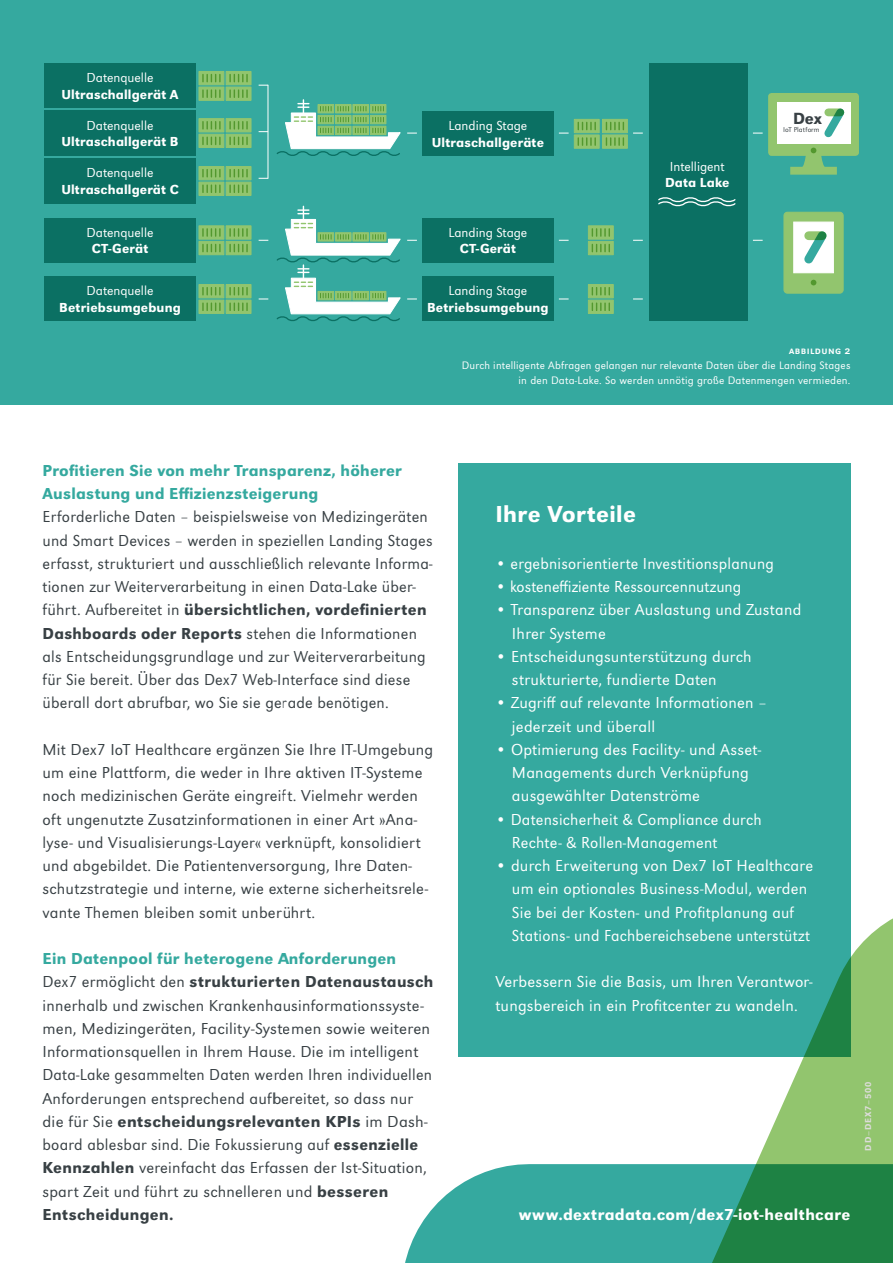
<style>
.page{position:relative;width:893px;height:1263px;background:#fff}
.page>*{position:absolute;margin:0;border:0;box-sizing:border-box;transform-origin:0 0}
.t1{font:500 24px "URW Grotesk";letter-spacing:.015em;color:#fff}
.t2{font:500 16.8px "URW Grotesk";color:#384044}
.t3{font:300 16.5px/23.2px "URW Grotesk";letter-spacing:.015em;color:#384044}
.t4{font:300 16.5px/23.2px "URW Grotesk";letter-spacing:.015em;color:#fff}
.t5{font:500 16.5px/23.2px "URW Grotesk";letter-spacing:.015em;color:#35a99f}
.t6{font:500 16.5px "URW Grotesk";letter-spacing:.025em;color:#fff}
.t7{font:500 13.65px "URW Grotesk";letter-spacing:.01em;color:#fff}
.t8{font:300 13.65px "URW Grotesk";color:#fff}
.t9{font:300 11.25px/15px "URW Grotesk";letter-spacing:.02em;color:#fff;text-align:right}
.t10{font:11.25px "URW Grotesk SC";letter-spacing:.04em;color:#fff}
.t11{font:500 9px "URW Grotesk";letter-spacing:.09em;color:#dcdcd9}
.t12{font:300 7.35px "URW Grotesk";color:#384044}
.s1{font-weight:500}
.s2{font-weight:500;color:#35a99f}
</style>
<div class="page">
<div style="left:0;top:0;width:893px;height:405px;background:#35a99f"></div>
<div style="left:44px;top:64px;width:152px;height:44px;background:#0b7063"></div>
<div style="left:44px;top:218px;width:152px;height:44px;background:#0b7063"></div>
<div style="left:44px;top:110px;width:152px;height:46px;background:#0b7063"></div>
<div style="left:44px;top:158px;width:152px;height:46px;background:#0b7063"></div>
<div style="left:44px;top:277px;width:152px;height:44px;background:#0b7063"></div>
<hr style="left:268px;top:85px;width:1px;height:94px;background:#fff">
<div style="left:784px;top:212px;width:59px;height:81px;background:#92c56e;border-radius:3px"></div>
<div style="left:783px;top:212px;width:61px;height:82px;border:1px solid #92c56e;border-radius:3px"></div>
<div style="left:793px;top:222px;width:41px;height:51px;background:#fff;border:1px solid #fff"></div>
<div style="left:422px;top:112px;width:131px;height:44px;background:#0b7063"></div>
<div style="left:422px;top:218px;width:131px;height:44px;background:#0b7063"></div>
<div style="left:422px;top:277px;width:131px;height:44px;background:#0b7063"></div>
<svg style="left:199px;top:87px;width:25px;height:14px"></svg>
<svg style="left:202px;top:90px;width:19px;height:7px"></svg>
<div style="left:199px;top:71px;width:25px;height:14px;background:#92c56e"></div>
<svg style="left:202px;top:74px;width:19px;height:8px"></svg>
<svg style="left:226px;top:87px;width:25px;height:14px"></svg>
<svg style="left:229px;top:90px;width:19px;height:7px"></svg>
<div style="left:226px;top:71px;width:25px;height:14px;background:#92c56e"></div>
<svg style="left:229px;top:74px;width:19px;height:8px"></svg>
<svg style="left:276px;top:206px;width:141px;height:115px"></svg>
<svg style="left:276px;top:100px;width:141px;height:56px"></svg>
<div style="left:588px;top:241px;width:26px;height:14px;background:#92c56e"></div>
<svg style="left:592px;top:244px;width:18px;height:8px"></svg>
<svg style="left:588px;top:225px;width:26px;height:14px"></svg>
<svg style="left:592px;top:229px;width:18px;height:7px"></svg>
<svg style="left:588px;top:300px;width:26px;height:14px"></svg>
<svg style="left:592px;top:303px;width:18px;height:7px"></svg>
<svg style="left:588px;top:284px;width:26px;height:14px"></svg>
<svg style="left:592px;top:288px;width:18px;height:7px"></svg>
<svg style="left:602px;top:135px;width:26px;height:14px"></svg>
<svg style="left:606px;top:138px;width:18px;height:7px"></svg>
<div style="left:602px;top:119px;width:26px;height:14px;background:#92c56e"></div>
<svg style="left:606px;top:122px;width:18px;height:8px"></svg>
<svg style="left:574px;top:135px;width:26px;height:14px"></svg>
<svg style="left:578px;top:138px;width:18px;height:7px"></svg>
<div style="left:574px;top:119px;width:26px;height:14px;background:#92c56e"></div>
<svg style="left:578px;top:122px;width:18px;height:8px"></svg>
<div style="left:649px;top:64px;width:99px;height:257px;background:#0b7063"></div>
<svg style="left:658px;top:197px;width:78px;height:10px"></svg>
<svg style="left:199px;top:182px;width:25px;height:14px"></svg>
<svg style="left:202px;top:185px;width:19px;height:7px"></svg>
<svg style="left:199px;top:166px;width:25px;height:14px"></svg>
<svg style="left:202px;top:170px;width:19px;height:7px"></svg>
<svg style="left:226px;top:182px;width:25px;height:14px"></svg>
<svg style="left:229px;top:185px;width:19px;height:7px"></svg>
<svg style="left:226px;top:166px;width:25px;height:14px"></svg>
<svg style="left:229px;top:170px;width:19px;height:7px"></svg>
<svg style="left:199px;top:134px;width:25px;height:14px"></svg>
<svg style="left:202px;top:137px;width:19px;height:7px"></svg>
<svg style="left:199px;top:118px;width:25px;height:14px"></svg>
<svg style="left:202px;top:122px;width:19px;height:7px"></svg>
<svg style="left:226px;top:134px;width:25px;height:14px"></svg>
<svg style="left:229px;top:137px;width:19px;height:7px"></svg>
<svg style="left:226px;top:118px;width:25px;height:14px"></svg>
<svg style="left:229px;top:122px;width:19px;height:7px"></svg>
<div style="left:199px;top:241px;width:25px;height:14px;background:#92c56e"></div>
<svg style="left:202px;top:244px;width:19px;height:8px"></svg>
<svg style="left:199px;top:225px;width:25px;height:14px"></svg>
<svg style="left:202px;top:229px;width:19px;height:7px"></svg>
<div style="left:226px;top:241px;width:25px;height:14px;background:#92c56e"></div>
<svg style="left:229px;top:244px;width:19px;height:8px"></svg>
<svg style="left:226px;top:225px;width:25px;height:14px"></svg>
<svg style="left:229px;top:229px;width:19px;height:7px"></svg>
<svg style="left:199px;top:300px;width:25px;height:14px"></svg>
<svg style="left:202px;top:303px;width:19px;height:7px"></svg>
<svg style="left:199px;top:284px;width:25px;height:14px"></svg>
<svg style="left:202px;top:288px;width:19px;height:7px"></svg>
<svg style="left:226px;top:300px;width:25px;height:14px"></svg>
<svg style="left:229px;top:303px;width:19px;height:7px"></svg>
<svg style="left:226px;top:284px;width:25px;height:14px"></svg>
<svg style="left:229px;top:288px;width:19px;height:7px"></svg>
<svg style="left:804px;top:224px;width:30px;height:47px"></svg>
<svg style="left:753px;top:93px;width:106px;height:82px"></svg>
<svg style="left:811px;top:280px;width:5px;height:5px"></svg>
<div style="left:458px;top:463px;width:392px;height:594px;background:#35a99f"></div>
<svg style="left:449px;top:846px;width:444px;height:417px"></svg>
<svg style="left:529px;top:1164px;width:364px;height:99px;background:#2b9877"></svg>
<p class="t8" style="left:87px;top:70px;width:68px">Datenquelle</p>
<p class="t7" style="left:61px;top:86px;width:119px">Ultraschallgerät A</p>
<p class="t8" style="left:87px;top:117px;width:68px">Datenquelle</p>
<p class="t7" style="left:61px;top:134px;width:119px">Ultraschallgerät B</p>
<p class="t8" style="left:87px;top:165px;width:68px">Datenquelle</p>
<p class="t7" style="left:61px;top:181px;width:119px">Ultraschallgerät C</p>
<p class="t8" style="left:87px;top:224px;width:68px">Datenquelle</p>
<p class="t7" style="left:92px;top:241px;width:58px">CT-Gerät</p>
<p class="t8" style="left:87px;top:283px;width:68px">Datenquelle</p>
<p class="t7" style="left:59px;top:299px;width:123px">Betriebsumgebung</p>
<p class="t8" style="left:448px;top:118px;width:80px">Landing Stage</p>
<p class="t7" style="left:432px;top:134px;width:114px">Ultraschallgeräte</p>
<p class="t8" style="left:448px;top:224px;width:80px">Landing Stage</p>
<p class="t7" style="left:460px;top:241px;width:58px">CT-Gerät</p>
<p class="t8" style="left:448px;top:283px;width:80px">Landing Stage</p>
<p class="t7" style="left:427px;top:299px;width:123px">Betriebsumgebung</p>
<p class="t8" style="left:670px;top:159px;width:56px">Intelligent</p>
<p class="t7" style="left:665px;top:175px;width:66px">Data Lake</p>
<p class="t2" style="left:793px;top:109px;width:30px">Dex</p>
<p class="t12" style="left:783px;top:125px;width:38px">IoT Platform</p>
<p class="t10" style="left:789px;top:344px;width:63px">abbildung 2</p>
<p class="t9" style="left:462px;top:358px;width:390px">Durch intelligente Abfragen gelangen nur relevante Daten über die Landing Stages in den Data-Lake. So werden unnötig große Datenmengen vermieden.</p>
<p class="t5" style="left:43px;top:459px;width:361px">Profitieren Sie von mehr Transparenz, höherer<br>Auslastung und Effizienzsteigerung</p>
<p class="t3" style="left:43px;top:505px;width:392px">Erforderliche Daten – beispielsweise von Medizingeräten und Smart Devices – werden in speziellen Landing Stages erfasst, strukturiert und ausschließlich relevante Informa&shy;tionen zur Weiterverarbeitung in einen Data-Lake über&shy;führt. Aufbereitet in <span class="s1">übersichtlichen, vordefinierten Dashboards oder Reports</span> stehen die Informationen als Entscheidungsgrundlage und zur Weiterverarbeitung für Sie bereit. Über das Dex7 Web-Interface sind diese überall dort abrufbar, wo Sie sie gerade benötigen.</p>
<p class="t3" style="left:43px;top:738px;width:392px">Mit Dex7 IoT Healthcare ergänzen Sie Ihre IT-Umgebung um eine Plattform, die weder in Ihre aktiven IT-Systeme noch medizinischen Geräte eingreift. Vielmehr werden oft ungenutzte Zusatzinformationen in einer Art »Ana&shy;lyse- und Visualisierungs-Layer« verknüpft, konsolidiert und abgebildet. Die Patientenversorgung, Ihre Daten&shy;schutzstrategie und interne, wie externe sicherheitsrele&shy;vante Themen bleiben somit unberührt.</p>
<p class="t3" style="left:43px;top:947px;width:392px"><span class="s2">Ein Datenpool für heterogene Anforderungen </span>Dex7 ermöglicht den <span class="s1">strukturierten Datenaustausch </span>innerhalb und zwischen Krankenhausinformationssyste&shy;men, Medizingeräten, Facility-Systemen sowie weiteren Informationsquellen in Ihrem Hause. Die im intelligent Data-Lake gesammelten Daten werden Ihren individuellen Anforderungen entsprechend aufbereitet, so dass nur die für Sie <span class="s1">entscheidungsrelevanten KPIs</span> im Dash&shy;board ablesbar sind. Die Fokussierung auf <span class="s1">essenzielle Kennzahlen</span> vereinfacht das Erfassen der Ist-Situation, spart Zeit und führt zu schnelleren und <span class="s1">besseren Entscheidungen.</span></p>
<h1 class="t1" style="left:495px;top:500px;width:142px">Ihre Vorteile</h1>
<p class="t4" style="left:495px;top:552px;width:280px">• ergebnisorientierte Investitionsplanung</p>
<p class="t4" style="left:495px;top:575px;width:247px">• kosteneffiziente Ressourcennutzung</p>
<p class="t4" style="left:512px;top:598px;width:291px;text-indent:-17px">• Transparenz über Auslastung und Zustand<br>Ihrer Systeme</p>
<p class="t4" style="left:512px;top:645px;width:241px;text-indent:-17px">• Entscheidungsunterstützung durch strukturierte, fundierte Daten</p>
<p class="t4" style="left:512px;top:691px;width:256px;text-indent:-17px">• Zugriff auf relevante Informationen – jederzeit und überall</p>
<p class="t4" style="left:512px;top:738px;width:251px;text-indent:-17px">• Optimierung des Facility- und Asset-<br>Managements durch Verknüpfung ausgewählter Datenströme</p>
<p class="t4" style="left:512px;top:808px;width:251px;text-indent:-17px">• Datensicherheit &amp; Compliance durch<br>Rechte- &amp; Rollen-Management</p>
<p class="t4" style="left:512px;top:854px;width:303px;text-indent:-17px">• durch Erweiterung von Dex7 IoT Healthcare um ein optionales Business-Modul, werden Sie bei der Kosten- und Profitplanung auf Stations- und Fachbereichsebene unterstützt</p>
<p class="t4" style="left:495px;top:970px;width:319px">Verbessern Sie die Basis, um Ihren Verantwor&shy;tungsbereich in ein Profitcenter zu wandeln.</p>
<p class="t11" style="left:863px;top:1151px;width:71px;rotate:-90deg">DD–DEX7–500</p>
<p class="t6" style="left:519px;top:1205px;width:333px">www.dextradata.com/dex7-iot-healthcare</p>
</div>
